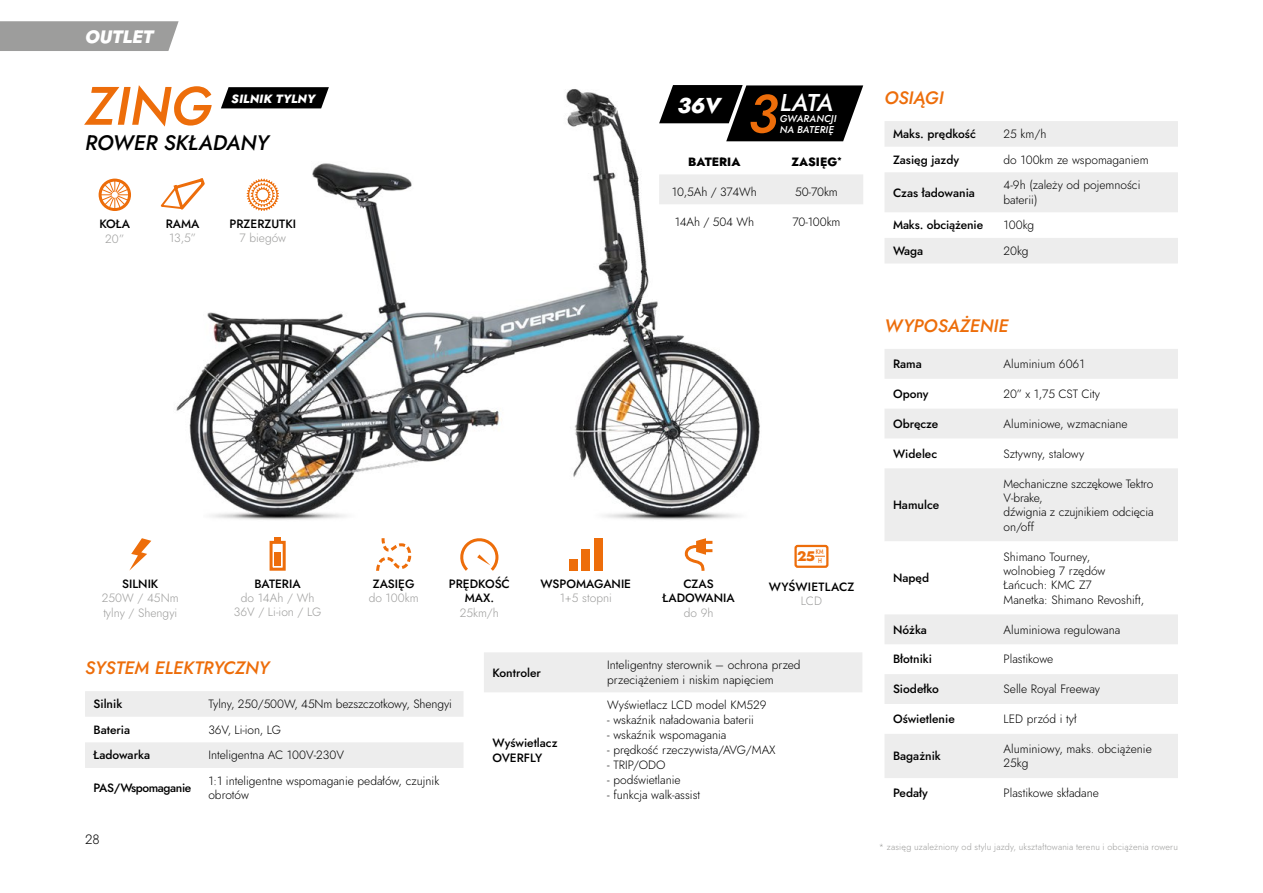
<style>
.page{position:relative;width:1263px;height:893px;background:#fff}
.page>*{position:absolute;margin:0;border:0;box-sizing:border-box;transform-origin:0 0}
.t1{font:italic 500 54px "Jost";color:#ed6d0a}
.t2{font:italic 500 24.3px "Jost";color:#fff}
.t3{font:italic 800 21.6px "Jost";color:#fff}
.t4{font:italic 500 21px "Jost";color:#000}
.t5{font:italic 500 18px "Jost";color:#ed6d0a}
.t6{font:italic 800 18px "Jost";color:#fff}
.t7{font:800 13.8px "Jost";color:#ed6d0a}
.t8{font:13.5px "Jost";color:#000}
.t9{font:12px/14.4px "Jost";color:#000}
.t10{font:500 12px/14.4px "Jost";color:#000;text-align:center}
.t11{font:12px/14.4px "Jost";color:#9d9d9c}
.t12{font:500 12px "Jost";letter-spacing:-.03em;color:#000}
.t13{font:800 12px "Jost";color:#000}
.t14{font:italic 800 12px "Jost";letter-spacing:.015em;color:#fff}
.t15{font:italic 500 9.9px/10.8px "Jost";letter-spacing:.015em;color:#fff}
.t16{font:9px "Jost";letter-spacing:.02em;color:#9d9d9c}
.t17{font:500 6.9px/8.6px "Jost";color:#ed6d0a;text-align:center;scale:.75 1}
</style>
<div class="page">
<img style="left:108px;top:89px;width:734px;height:460px">
<div style="left:99px;top:179px;width:32px;height:32px;border:3px solid #ed6d0a;border-radius:50%"></div>
<svg style="left:100px;top:180px;width:30px;height:30px"></svg>
<svg style="left:247px;top:179px;width:32px;height:32px"></svg>
<div style="left:257px;top:189px;width:11px;height:11px;background:#fff;border-radius:50%"></div>
<svg style="left:129px;top:538px;width:22px;height:33px"></svg>
<svg style="left:274px;top:537px;width:7px;height:4px"></svg>
<div style="left:270px;top:541px;width:16px;height:30px;border:3px solid #ed6d0a"></div>
<div style="left:274px;top:552px;width:7px;height:14px;background:#ed6d0a"></div>
<svg style="left:375px;top:535px;width:38px;height:36px"></svg>
<svg style="left:456px;top:534px;width:44px;height:37px"></svg>
<svg style="left:683px;top:538px;width:29px;height:33px"></svg>
<div style="left:594px;top:538px;width:9px;height:33px;background:#ed6d0a"></div>
<div style="left:581px;top:549px;width:9px;height:22px;background:#ed6d0a"></div>
<div style="left:569px;top:560px;width:8px;height:11px;background:#ed6d0a"></div>
<svg style="left:85px;top:691px;width:378px;height:77px"></svg>
<div style="left:484px;top:652px;width:378px;height:40px;background:#ededed"></div>
<svg style="left:885px;top:349px;width:293px;height:192px;fill:#ededed"></svg>
<svg style="left:885px;top:614px;width:293px;height:164px;fill:#ededed"></svg>
<svg style="left:885px;top:121px;width:293px;height:142px"></svg>
<svg style="left:158px;top:175px;width:49px;height:39px"></svg>
<svg style="left:221px;top:87px;width:108px;height:21px;background:#141414"></svg>
<div style="left:659px;top:174px;width:204px;height:30px;background:#ededed"></div>
<div style="left:794px;top:545px;width:34px;height:23px;border:2px solid #ed6d0a;border-radius:2px"></div>
<div style="left:0;top:21px;width:179px;height:30px;background:#9d9d9c"></div>
<svg style="left:659px;top:85px;width:204px;height:56px"></svg>
<h3 class="t6" style="left:85px;top:24px;width:70px">OUTLET</h3>
<h1 class="t1" style="left:85px;top:69px;width:128px">ZING</h1>
<h3 class="t4" style="left:85px;top:128px;width:185px">ROWER SKŁADANY</h3>
<p class="t14" style="left:231px;top:90px;width:85px">SILNIK TYLNY</p>
<p class="t10" style="left:99px;top:217px;width:32px">KOŁA</p>
<p class="t11" style="left:105px;top:231px;width:20px">20”</p>
<p class="t10" style="left:166px;top:217px;width:35px">RAMA</p>
<p class="t11" style="left:169px;top:231px;width:29px">13,5”</p>
<p class="t10" style="left:230px;top:217px;width:68px">PRZERZUTKI</p>
<p class="t11" style="left:240px;top:231px;width:48px">7 biegów</p>
<h3 class="t3" style="left:677px;top:91px;width:44px">36V</h3>
<h2 class="t2" style="left:780px;top:86px;width:55px">LATA</h2>
<p class="t15" style="left:780px;top:113px;width:58px">GWARANCJI<br>NA BATERIĘ</p>
<p class="t13" style="left:688px;top:154px;width:54px">BATERIA</p>
<p class="t13" style="left:791px;top:154px;width:52px">ZASIĘG<sup>*</sup></p>
<p class="t9" style="left:672px;top:184px;width:87px">10,5Ah / 374Wh</p>
<p class="t9" style="left:795px;top:184px;width:44px">50-70km</p>
<p class="t9" style="left:675px;top:214px;width:81px">14Ah / 504 Wh</p>
<p class="t9" style="left:792px;top:214px;width:49px">70-100km</p>
<p class="t10" style="left:122px;top:576px;width:38px">SILNIK</p>
<p class="t11" style="left:102px;top:591px;width:78px">250W / 45Nm tylny / Shengyi</p>
<p class="t10" style="left:255px;top:576px;width:48px">BATERIA</p>
<p class="t11" style="left:234px;top:591px;width:89px;text-align:center">do 14Ah / Wh<br>36V / Li-ion / LG</p>
<p class="t10" style="left:373px;top:576px;width:43px">ZASIĘG</p>
<p class="t11" style="left:369px;top:591px;width:51px">do 100km</p>
<p class="t10" style="left:449px;top:576px;width:63px">PRĘDKOŚĆ<br>MAX.</p>
<p class="t11" style="left:460px;top:605px;width:41px">25km/h</p>
<p class="t10" style="left:540px;top:576px;width:92px">WSPOMAGANIE</p>
<p class="t11" style="left:560px;top:591px;width:54px">1+5 stopni</p>
<p class="t10" style="left:662px;top:576px;width:74px">CZAS<br>ŁADOWANIA</p>
<p class="t11" style="left:684px;top:605px;width:31px">do 9h</p>
<p class="t7" style="left:797px;top:547px;width:20px">25</p>
<p class="t17" style="left:816px;top:548px;width:12px">KM<br>H</p>
<p class="t10" style="left:769px;top:579px;width:87px">WYŚWIETLACZ</p>
<p class="t11" style="left:801px;top:594px;width:23px">LCD</p>
<h3 class="t5" style="left:85px;top:656px;width:186px">SYSTEM ELEKTRYCZNY</h3>
<p class="t10" style="left:94px;top:697px;width:30px">Silnik</p>
<p class="t9" style="left:208px;top:697px;width:245px">Tylny, 250/500W, 45Nm bezszczotkowy, Shengyi</p>
<p class="t10" style="left:94px;top:722px;width:38px">Bateria</p>
<p class="t9" style="left:208px;top:722px;width:74px">36V, Li-ion, LG</p>
<p class="t10" style="left:94px;top:748px;width:58px">Ładowarka</p>
<p class="t9" style="left:208px;top:748px;width:137px">Inteligentna AC 100V-230V</p>
<p class="t12" style="left:94px;top:780px;width:99px">PAS/Wspomaganie</p>
<p class="t9" style="left:208px;top:774px;width:232px">1:1 inteligentne wspomaganie pedałów, czujnik obrotów</p>
<p class="t8" style="left:85px;top:830px;width:16px">28</p>
<p class="t10" style="left:492px;top:665px;width:50px">Kontroler</p>
<p class="t9" style="left:607px;top:658px;width:195px">Inteligentny sterownik – ochrona przed przeciążeniem i niskim napięciem</p>
<p class="t10" style="left:492px;top:736px;width:67px;text-align:left">Wyświetlacz<br>OVERFLY</p>
<p class="t9" style="left:607px;top:698px;width:161px">Wyświetlacz LCD model KM529</p>
<p class="t9" style="left:607px;top:713px;width:148px">- wskaźnik naładowania baterii</p>
<p class="t9" style="left:607px;top:728px;width:121px">- wskaźnik wspomagania</p>
<p class="t9" style="left:607px;top:743px;width:170px">- prędkość rzeczywista/AVG/MAX</p>
<p class="t9" style="left:607px;top:758px;width:60px">- TRIP/ODO</p>
<p class="t9" style="left:607px;top:773px;width:75px">- podświetlanie</p>
<p class="t9" style="left:607px;top:788px;width:94px">- funkcja walk-assist</p>
<h3 class="t5" style="left:884px;top:86px;width:61px">OSIĄGI</h3>
<p class="t10" style="left:893px;top:127px;width:84px">Maks. prędkość</p>
<p class="t9" style="left:1003px;top:127px;width:44px">25 km/h</p>
<p class="t10" style="left:893px;top:153px;width:68px">Zasięg jazdy</p>
<p class="t9" style="left:1003px;top:153px;width:147px">do 100km ze wspomaganiem</p>
<p class="t10" style="left:893px;top:185px;width:83px">Czas ładowania</p>
<p class="t9" style="left:1003px;top:178px;width:138px">4-9h (zależy od pojemności baterii)</p>
<p class="t10" style="left:893px;top:218px;width:92px">Maks. obciążenie</p>
<p class="t9" style="left:1003px;top:218px;width:32px">100kg</p>
<p class="t10" style="left:893px;top:244px;width:32px">Waga</p>
<p class="t9" style="left:1003px;top:244px;width:26px">20kg</p>
<h3 class="t5" style="left:884px;top:314px;width:125px">WYPOSAŻENIE</h3>
<p class="t10" style="left:893px;top:357px;width:30px">Rama</p>
<p class="t9" style="left:1003px;top:357px;width:82px">Aluminium 6061</p>
<p class="t10" style="left:893px;top:387px;width:37px">Opony</p>
<p class="t9" style="left:1003px;top:387px;width:98px">20” x 1,75 CST City</p>
<p class="t10" style="left:893px;top:417px;width:47px">Obręcze</p>
<p class="t9" style="left:1003px;top:417px;width:125px">Aluminiowe, wzmacniane</p>
<p class="t10" style="left:893px;top:446px;width:46px">Widelec</p>
<p class="t9" style="left:1003px;top:446px;width:82px">Sztywny, stalowy</p>
<p class="t10" style="left:893px;top:498px;width:48px">Hamulce</p>
<p class="t9" style="left:1003px;top:476px;width:152px">Mechaniczne szczękowe Tektro<br>V-brake,<br>dźwignia z czujnikiem odcięcia on/off</p>
<p class="t10" style="left:893px;top:571px;width:38px">Napęd</p>
<p class="t9" style="left:1003px;top:549px;width:142px">Shimano Tourney, wolnobieg 7 rzędów<br>Łańcuch: KMC Z7<br>Manetka: Shimano Revoshift,</p>
<p class="t10" style="left:893px;top:622px;width:35px">Nóżka</p>
<p class="t9" style="left:1003px;top:622px;width:118px">Aluminiowa regulowana</p>
<p class="t10" style="left:893px;top:652px;width:41px">Błotniki</p>
<p class="t9" style="left:1003px;top:652px;width:51px">Plastikowe</p>
<p class="t10" style="left:893px;top:682px;width:47px">Siodełko</p>
<p class="t9" style="left:1003px;top:682px;width:98px">Selle Royal Freeway</p>
<p class="t10" style="left:893px;top:712px;width:63px">Oświetlenie</p>
<p class="t9" style="left:1003px;top:712px;width:74px">LED przód i tył</p>
<p class="t10" style="left:893px;top:749px;width:49px">Bagażnik</p>
<p class="t9" style="left:1003px;top:742px;width:150px">Aluminiowy, maks. obciążenie<br>25kg</p>
<p class="t10" style="left:893px;top:786px;width:36px">Pedały</p>
<p class="t9" style="left:1003px;top:786px;width:97px">Plastikowe składane</p>
<p class="t16" style="left:879px;top:841px;width:300px">* zasięg uzależniony od stylu jazdy, ukształtowania terenu i obciążenia roweru</p>
</div>
